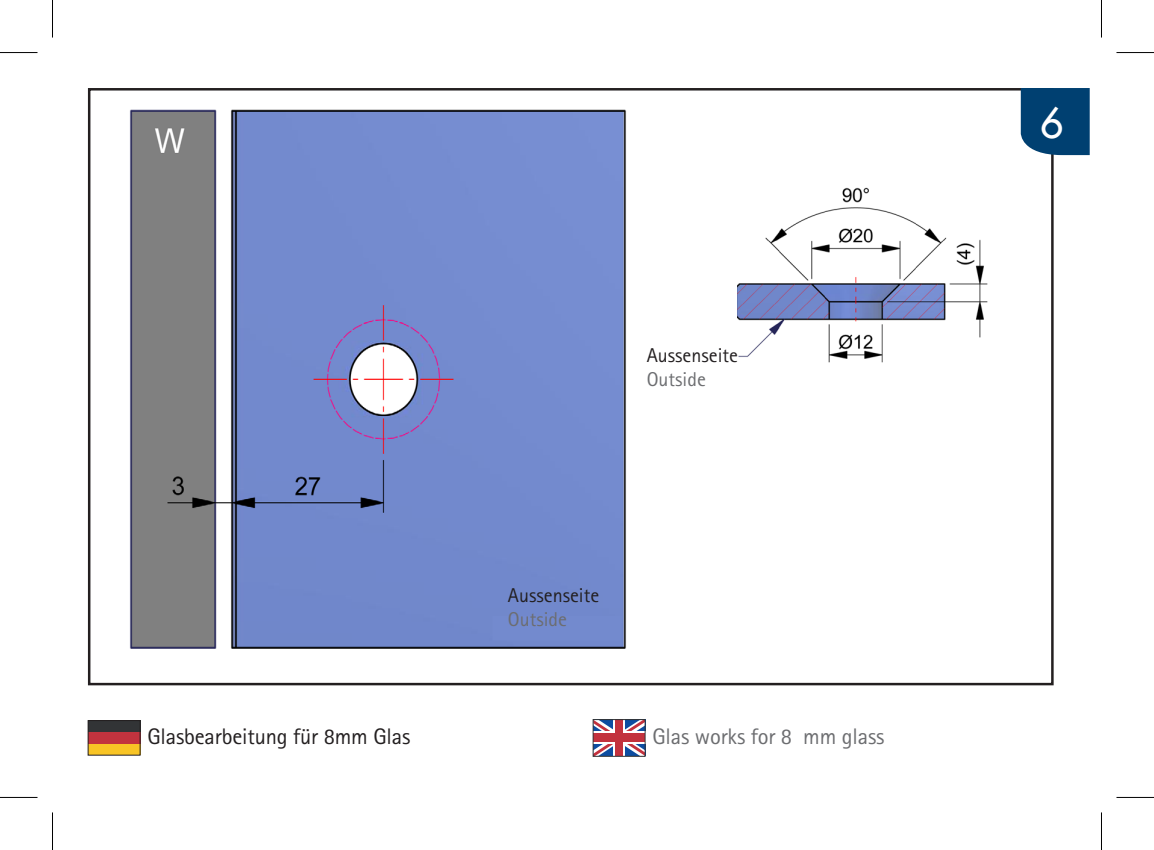
<style>
.page{position:relative;width:1154px;height:850px;background:#fff}
.page>*{position:absolute;margin:0;border:0;box-sizing:border-box;transform-origin:0 0}
.t1{font:40.75px "Futura";color:#fff}
.t2{font:22.5px "Rotis Sans Serif";letter-spacing:-.01em;color:#231f20}
.t3{font:22.5px "Rotis Sans Serif";letter-spacing:-.01em;color:#6c6d70}
.t4{font:20px "Rotis Sans Serif";color:#231f20}
.t5{font:20px "Rotis Sans Serif";color:#6c6d70}
</style>
<div class="page">
<svg style="left:595px;top:721px;width:48px;height:33px"></svg>
<div style="left:613px;top:719px;width:12px;height:36px;background:#fff"></div>
<svg style="left:595px;top:731px;width:48px;height:12px"></svg>
<div style="left:615px;top:719px;width:8px;height:36px;background:#c3323e"></div>
<div style="left:593px;top:733px;width:52px;height:8px;background:#c3323e"></div>
<div style="left:593px;top:719px;width:52px;height:37px;border:1px solid #323436"></div>
<div style="left:88px;top:743px;width:52px;height:11px;background:#f8c425"></div>
<div style="left:88px;top:731px;width:52px;height:12px;background:#c2333e"></div>
<div style="left:88px;top:720px;width:52px;height:11px;background:#323436"></div>
<div style="left:88px;top:720px;width:52px;height:35px;border:1px solid #231f20"></div>
<div style="left:1021px;top:88px;width:69px;height:67px;background:#004071"></div>
<img style="left:130px;top:109px;width:496px;height:540px">
<img style="left:738px;top:187px;width:250px;height:176px">
<hr style="left:0;top:52px;width:38px;height:1px;background:#000">
<hr style="left:1116px;top:52px;width:38px;height:1px;background:#000">
<hr style="left:0;top:796px;width:38px;height:1px;background:#000">
<hr style="left:1116px;top:796px;width:38px;height:1px;background:#000">
<hr style="left:52px;top:0;width:1px;height:38px;background:#000">
<hr style="left:52px;top:812px;width:1px;height:37px;background:#000">
<hr style="left:1101px;top:0;width:1px;height:38px;background:#000">
<hr style="left:1101px;top:812px;width:1px;height:37px;background:#000">
<p class="t4" style="left:647px;top:343px;width:93px">Aussenseite</p>
<p class="t5" style="left:647px;top:367px;width:61px">Outside</p>
<p class="t4" style="left:508px;top:582px;width:93px">Aussenseite</p>
<p class="t5" style="left:508px;top:606px;width:61px">Outside</p>
<p class="t2" style="left:147px;top:722px;width:265px">Glasbearbeitung für 8mm Glas</p>
<p class="t3" style="left:652px;top:722px;width:234px">Glas works for 8 mm glass</p>
<h1 class="t1" style="left:1040px;top:96px;width:25px">6</h1>
</div>
